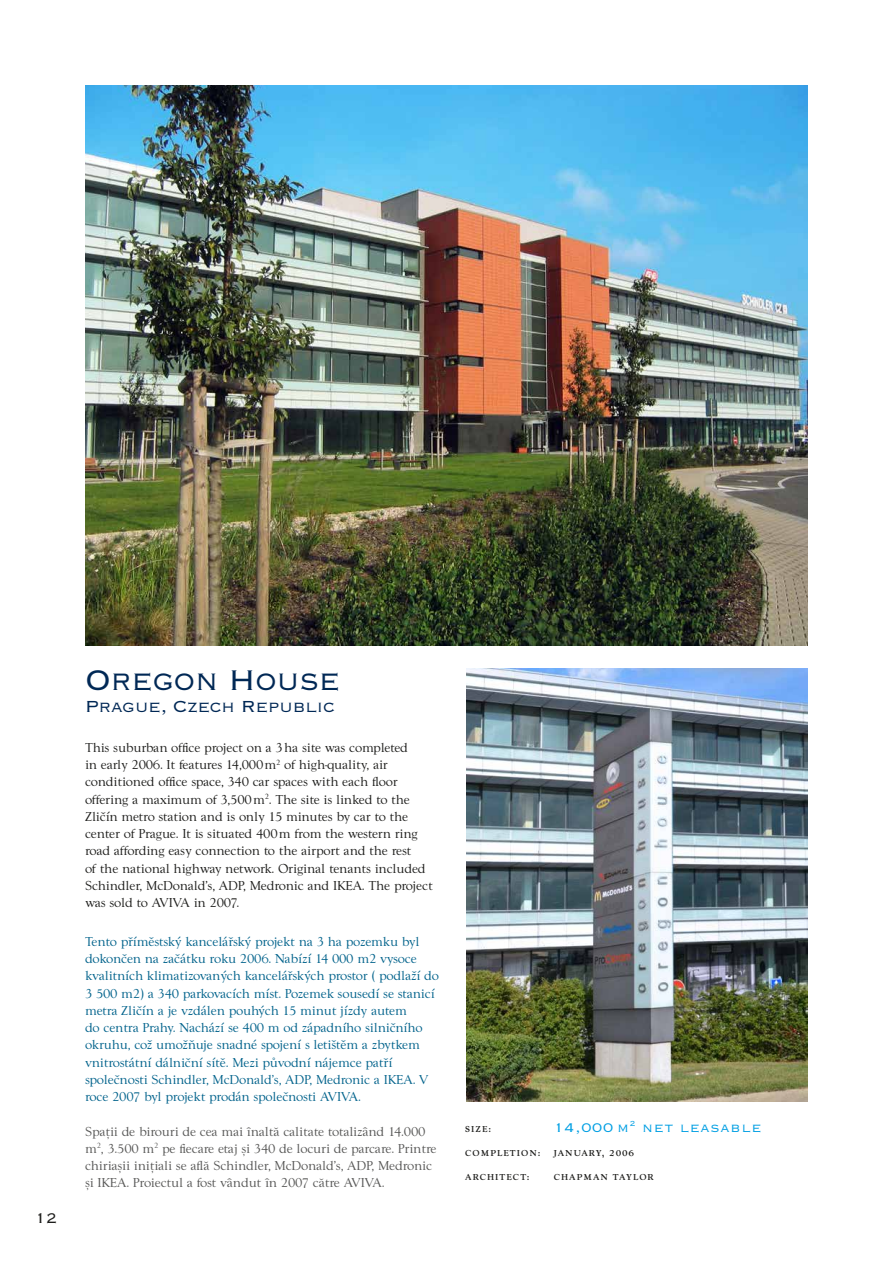
<style>
.page{position:relative;width:893px;height:1263px;background:#fff}
.page>*{position:absolute;margin:0;border:0;box-sizing:border-box;transform-origin:0 0}
.t1{font:37.2px "Copperplate CETOT Thirty Two BC";letter-spacing:-.02em;color:#002855;scale:.96 1}
.t2{font:21px "Copperplate CETOT Thirty Two BC";letter-spacing:-.02em;color:#002855}
.t3{font:18.45px "Copperplate CETOT Thirty Two BC";color:#1d1d1b}
.t4{font:16.5px "Copperplate CETOT Thirty Two BC";letter-spacing:.05em;color:#009fe3}
.t5{font:13.5px/17.2px "Goudy Wtc TOT";letter-spacing:-.02em;color:#00628b}
.t6{font:13.5px/17.2px "Goudy Wtc TOT";letter-spacing:-.02em;color:#1d1d1b}
.t7{font:13.5px/17.2px "Goudy Wtc TOT";letter-spacing:-.02em;color:#575756}
.t8{font:500 9px "Goudy Wtc TOT";letter-spacing:.115em;color:#1d1d1b}
</style>
<div class="page">
<img style="left:85px;top:85px;width:723px;height:560px">
<img style="left:466px;top:668px;width:342px;height:433px">
<h3 class="t3" style="left:35px;top:1210px;width:24px">12</h3>
<h1 class="t1" style="left:85px;top:664px;width:268px">Oregon House</h1>
<h2 class="t2" style="left:85px;top:697px;width:251px">Prague, Czech Republic</h2>
<p class="t6" style="left:85px;top:738px;width:349px">This suburban office project on a 3ha site was completed<br>in early 2006. It features 14,000m<sup>2</sup> of high-quality, air conditioned office space, 340 car spaces with each floor offering a maximum of 3,500m<sup>2</sup>. The site is linked to the Zličín metro station and is only 15 minutes by car to the center of Prague. It is situated 400m from the western ring road affording easy connection to the airport and the rest<br>of the national highway network. Original tenants included Schindler, McDonald’s, ADP, Medronic and IKEA. The project was sold to AVIVA in 2007.</p>
<p class="t5" style="left:85px;top:932px;width:356px">Tento příměstský kancelářský projekt na 3 ha pozemku byl dokončen na začátku roku 2006. Nabízí 14 000 m2 vysoce kvalitních klimatizovaných kancelářských prostor ( podlaží do 3 500 m2) a 340 parkovacích míst. Pozemek sousedí se stanicí metra Zličín a je vzdálen pouhých 15 minut jízdy autem<br>do centra Prahy. Nachází se 400 m od západního silničního okruhu, což umožňuje snadné spojení s letištěm a zbytkem vnitrostátní dálniční sítě. Mezi původní nájemce patří společnosti Schindler, McDonald’s, ADP, Medronic a IKEA. V roce 2007 byl projekt prodán společnosti AVIVA.</p>
<p class="t7" style="left:85px;top:1122px;width:353px">Spații de birouri de cea mai înaltă calitate totalizând 14.000 m<sup>2</sup>, 3.500 m<sup>2</sup> pe fiecare etaj și 340 de locuri de parcare. Printre chiriașii inițiali se află Schindler, McDonald’s, ADP, Medronic și IKEA. Proiectul a fost vândut în 2007 către AVIVA.</p>
<p class="t8" style="left:465px;top:1123px;width:27px">SIZE:</p>
<p class="t4" style="left:554px;top:1120px;width:209px">14,000 m<sup>2</sup> net leasable</p>
<p class="t8" style="left:465px;top:1147px;width:77px">COMPLETION:</p>
<p class="t8" style="left:554px;top:1147px;width:82px">JANUARY, 2006</p>
<p class="t8" style="left:465px;top:1171px;width:66px">ARCHITECT:</p>
<p class="t8" style="left:554px;top:1171px;width:102px">CHAPMAN TAYLOR</p>
</div>
